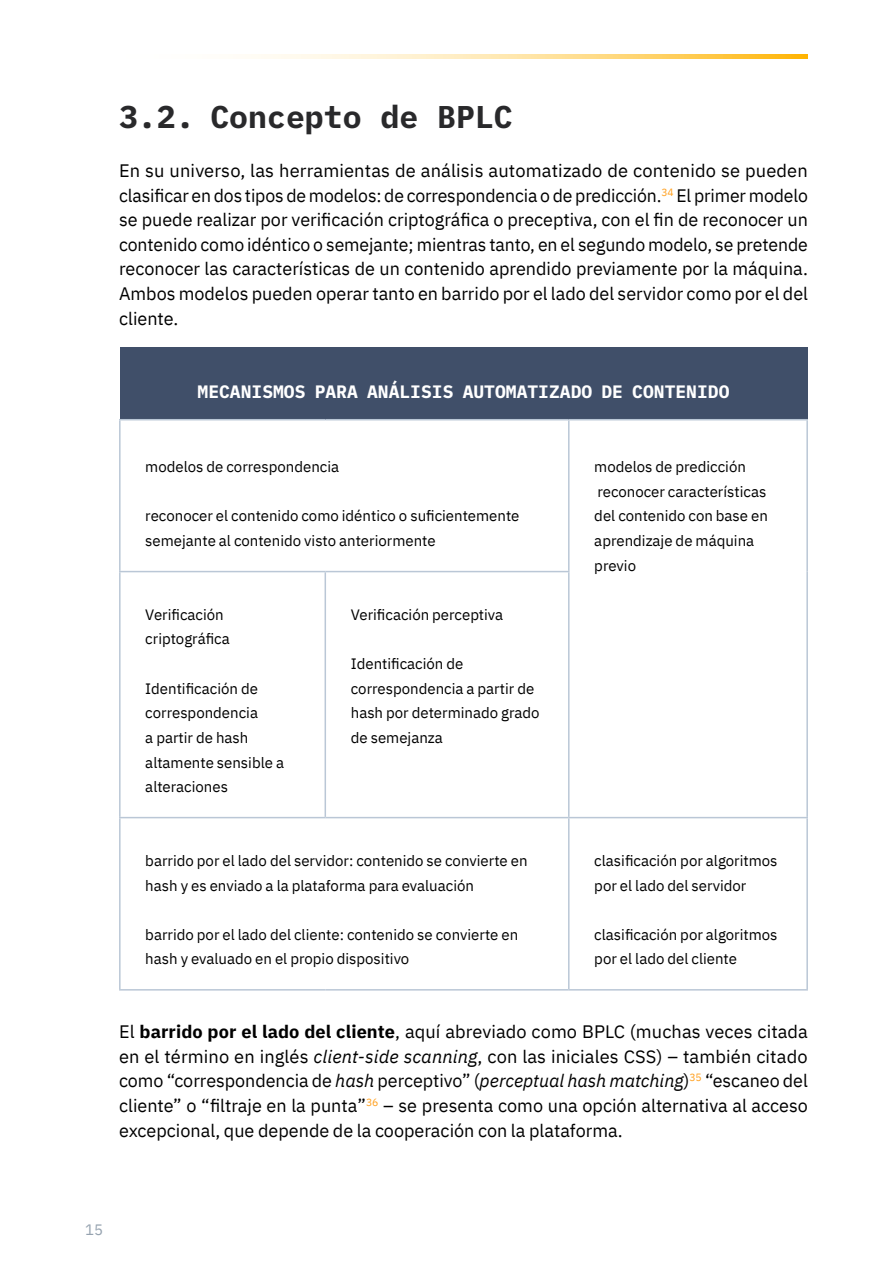
<style>
.page{position:relative;width:893px;height:1263px;background:#fff}
.page>*{position:absolute;margin:0;border:0;box-sizing:border-box;transform-origin:0 0}
.t1{font:700 31.5px "IBM Plex Mono";color:#29292b}
.t2{font:18px/24.6px "IBM Plex Sans";color:#000;text-align:justify}
.t3{font:700 18px "IBM Plex Mono";color:#fff}
.t4{font:15px/24.6px "IBM Plex Sans";color:#000}
.t5{font:15px "IBM Plex Sans";color:#95a2af}
.s1{font-weight:700}
.s2{font-style:italic}
</style>
<div class="page">
<img style="left:251px;top:54px;width:556px;height:4px">
<div style="left:120px;top:348px;width:687px;height:72px;background:#404f69"></div>
<hr style="left:568px;top:420px;width:2px;height:151px;background:#bac7d6">
<hr style="left:119px;top:571px;width:206px;height:1px;background:#bac7d6">
<hr style="left:325px;top:571px;width:245px;height:1px;background:#bac7d6">
<hr style="left:325px;top:572px;width:1px;height:245px;background:#bac7d6">
<hr style="left:568px;top:572px;width:2px;height:245px;background:#bac7d6">
<hr style="left:119px;top:817px;width:206px;height:1px;background:#bac7d6">
<hr style="left:325px;top:817px;width:244px;height:1px;background:#bac7d6">
<hr style="left:569px;top:817px;width:239px;height:1px;background:#bac7d6">
<hr style="left:568px;top:818px;width:2px;height:171px;background:#bac7d6">
<hr style="left:119px;top:419px;width:206px;height:1px;background:#bac7d6">
<hr style="left:325px;top:419px;width:244px;height:1px;background:#bac7d6">
<hr style="left:569px;top:419px;width:239px;height:1px;background:#bac7d6">
<hr style="left:119px;top:420px;width:2px;height:151px;background:#bac7d6">
<hr style="left:806px;top:420px;width:2px;height:152px;background:#bac7d6">
<hr style="left:119px;top:572px;width:2px;height:245px;background:#bac7d6">
<hr style="left:806px;top:572px;width:2px;height:245px;background:#bac7d6">
<hr style="left:119px;top:818px;width:2px;height:171px;background:#bac7d6">
<hr style="left:806px;top:818px;width:2px;height:171px;background:#bac7d6">
<hr style="left:119px;top:989px;width:206px;height:1px;background:#bac7d6">
<hr style="left:325px;top:989px;width:244px;height:1px;background:#bac7d6">
<hr style="left:569px;top:989px;width:239px;height:1px;background:#bac7d6">
<h1 class="t1" style="left:119px;top:92px;width:395px">3.2. Concepto de BPLC</h1>
<p class="t2" style="left:119px;top:157px;width:690px">En su universo, las herramientas de análisis automatizado de contenido se pueden clasificar en dos tipos de modelos: de correspondencia o de predicción.<sup>34</sup> El primer modelo se puede realizar por verificación criptográfica o preceptiva, con el fin de reconocer un contenido como idéntico o semejante; mientras tanto, en el segundo modelo, se pretende reconocer las características de un contenido aprendido previamente por la máquina.<br>Ambos modelos pueden operar tanto en barrido por el lado del servidor como por el del cliente.</p>
<p class="t3" style="left:198px;top:378px;width:533px">MECANISMOS PARA ANÁLISIS AUTOMATIZADO DE CONTENIDO</p>
<p class="t4" style="left:145px;top:453px;width:195px">modelos de correspondencia</p>
<p class="t4" style="left:145px;top:503px;width:376px">reconocer el contenido como idéntico o suficientemente semejante al contenido visto anteriormente</p>
<p class="t4" style="left:145px;top:601px;width:86px">Verificación criptográfica</p>
<p class="t4" style="left:145px;top:675px;width:140px">Identificación de correspondencia<br>a partir de hash altamente sensible a alteraciones</p>
<p class="t4" style="left:351px;top:601px;width:154px">Verificación perceptiva</p>
<p class="t4" style="left:351px;top:650px;width:190px">Identificación de correspondencia a partir de hash por determinado grado de semejanza</p>
<p class="t4" style="left:145px;top:847px;width:384px">barrido por el lado del servidor: contenido se convierte en hash y es enviado a la plataforma para evaluación</p>
<p class="t4" style="left:145px;top:921px;width:374px">barrido por el lado del cliente: contenido se convierte en hash y evaluado en el propio dispositivo</p>
<p class="t4" style="left:594px;top:453px;width:175px">modelos de predicción reconocer características del contenido con base en aprendizaje de máquina previo</p>
<p class="t4" style="left:594px;top:847px;width:185px">clasificación por algoritmos por el lado del servidor</p>
<p class="t4" style="left:594px;top:921px;width:185px">clasificación por algoritmos por el lado del cliente</p>
<p class="t2" style="left:119px;top:1018px;width:690px">El <span class="s1">barrido por el lado del cliente</span>, aquí abreviado como BPLC (muchas veces citada en el término en inglés <span class="s2">client-side scanning</span>, con las iniciales CSS) – también citado como “correspondencia de <span class="s2">hash</span> perceptivo” (<span class="s2">perceptual hash matching</span>)<sup>35</sup> “escaneo del cliente” o “filtraje en la punta”<sup>36</sup> – se presenta como una opción alternativa al acceso excepcional, que depende de la cooperación con la plataforma.</p>
<p class="t5" style="left:85px;top:1218px;width:19px">15</p>
</div>
